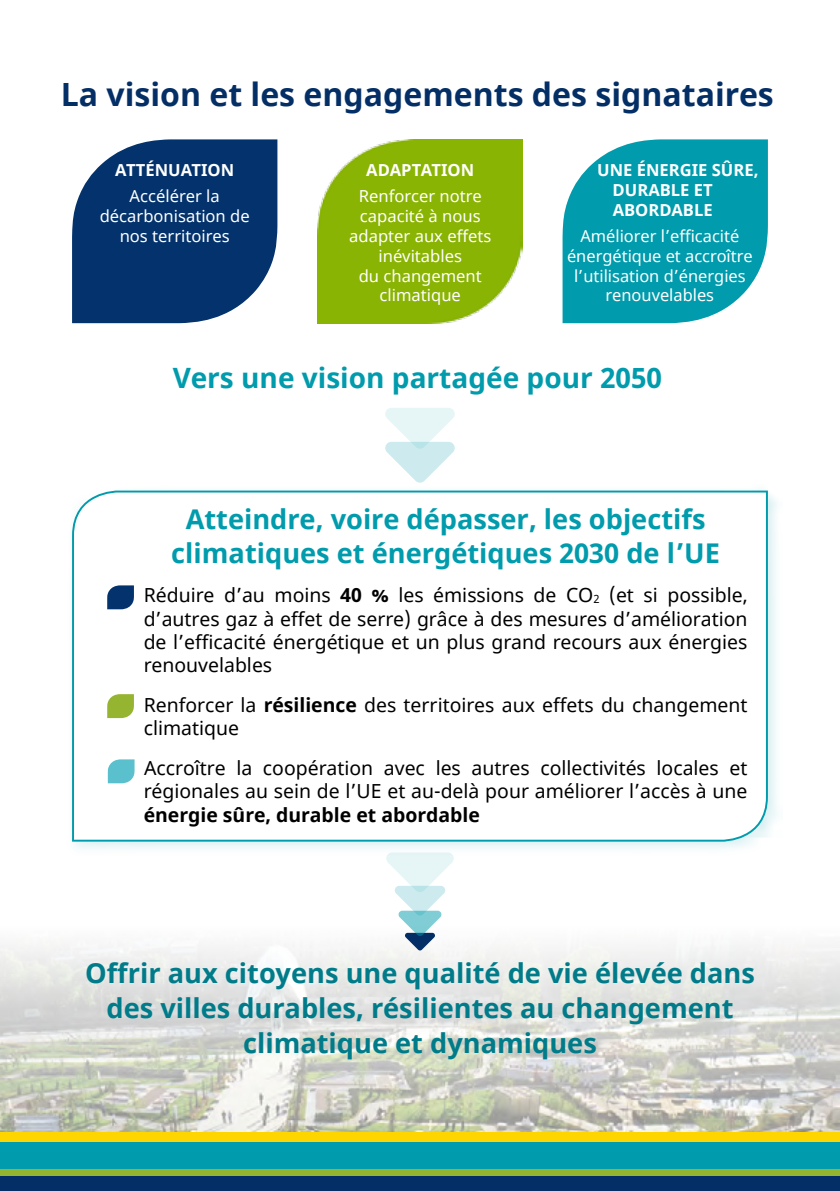
<style>
.page{position:relative;width:840px;height:1191px;background:#fff}
.page>*{position:absolute;margin:0;border:0;box-sizing:border-box;transform-origin:0 0}
.t1{font:700 32px "Noto Sans";color:#042f66}
.t2{font:700 28px "Noto Sans";color:#009bac}
.t3{font:700 27.2px/35px "Noto Sans";color:#007b89;text-align:center}
.t4{font:700 27.2px/34px "Noto Sans";color:#009bac;text-align:center}
.t5{font:19.4px/23.2px "Noto Sans";color:#000}
.t6{font:700 19.4px "Noto Sans";color:#000}
.t7{font:16.6px/19.8px "Noto Sans";color:#fff;text-align:center}
.t8{font:700 16.6px/19.8px "Noto Sans";color:#fff}
.s1{font-weight:700}
.s2{font-size:11.4px}
</style>
<div class="page">
<img style="left:0;top:944px;width:839px;height:188px">
<div style="left:66px;top:484px;width:715px;height:371px;background:#009bac;opacity:.16"></div>
<svg style="left:71px;top:489px;width:697px;height:353px"></svg>
<div style="left:0;top:1142px;width:839px;height:27px;background:#009bac"></div>
<div style="left:0;top:1169px;width:839px;height:7px;background:#95b531"></div>
<div style="left:0;top:1176px;width:839px;height:15px;background:#042f66"></div>
<div style="left:0;top:1132px;width:839px;height:10px;background:#ffd500"></div>
<svg style="left:107px;top:585px;width:27px;height:24px"></svg>
<svg style="left:107px;top:694px;width:27px;height:24px"></svg>
<svg style="left:72px;top:139px;width:205px;height:184px;background:#1c467a"></svg>
<svg style="left:562px;top:139px;width:205px;height:184px;background:#19a5b4"></svg>
<img style="left:317px;top:139px;width:205px;height:184px">
<svg style="left:383px;top:408px;width:73px;height:75px"></svg>
<svg style="left:384px;top:852px;width:71px;height:98px"></svg>
<svg style="left:108px;top:759px;width:26px;height:24px"></svg>
<h1 class="t1" style="left:61px;top:72px;width:714px">La vision et les engagements des signataires</h1>
<p class="t8" style="left:115px;top:161px;width:120px">ATTÉNUATION</p>
<p class="t7" style="left:100px;top:187px;width:151px">Accélérer la décarbonisation de nos territoires</p>
<p class="t8" style="left:366px;top:161px;width:109px">ADAPTATION</p>
<p class="t7" style="left:349px;top:187px;width:143px">Renforcer notre capacité à nous adapter aux effets inévitables<br>du changement climatique</p>
<p class="t8" style="left:612px;top:161px;width:147px;text-indent:-15px">UNE ÉNERGIE SÛRE,<br>DURABLE ET<br>ABORDABLE</p>
<p class="t7" style="left:566px;top:226px;width:187px">Améliorer l’efficacité énergétique et accroître l’utilisation d’énergies renouvelables</p>
<h2 class="t2" style="left:173px;top:358px;width:490px">Vers une vision partagée pour 2050</h2>
<h3 class="t4" style="left:171px;top:502px;width:550px">Atteindre, voire dépasser, les objectifs climatiques et énergétiques 2030 de l’UE</h3>
<p class="t5" style="left:144px;top:584px;width:605px;text-align:justify">Réduire d’au moins <span class="s1">40 %</span> les émissions de CO<span class="s2">2</span> (et si possible, d’autres gaz à effet de serre) grâce à des mesures d’amélioration de l’efficacité énergétique et un plus grand recours aux énergies renouvelables</p>
<p class="t5" style="left:144px;top:694px;width:605px">Renforcer la <span class="s1">résilience</span> des territoires aux effets du changement climatique</p>
<p class="t5" style="left:144px;top:757px;width:605px">Accroître la coopération avec les autres collectivités locales et régionales au sein de l’UE et au-delà pour améliorer l’accès à une</p>
<p class="t6" style="left:144px;top:801px;width:337px">énergie sûre, durable et abordable</p>
<h3 class="t3" style="left:85px;top:956px;width:671px">Offrir aux citoyens une qualité de vie élevée dans des villes durables, résilientes au changement climatique et dynamiques</h3>
</div>
